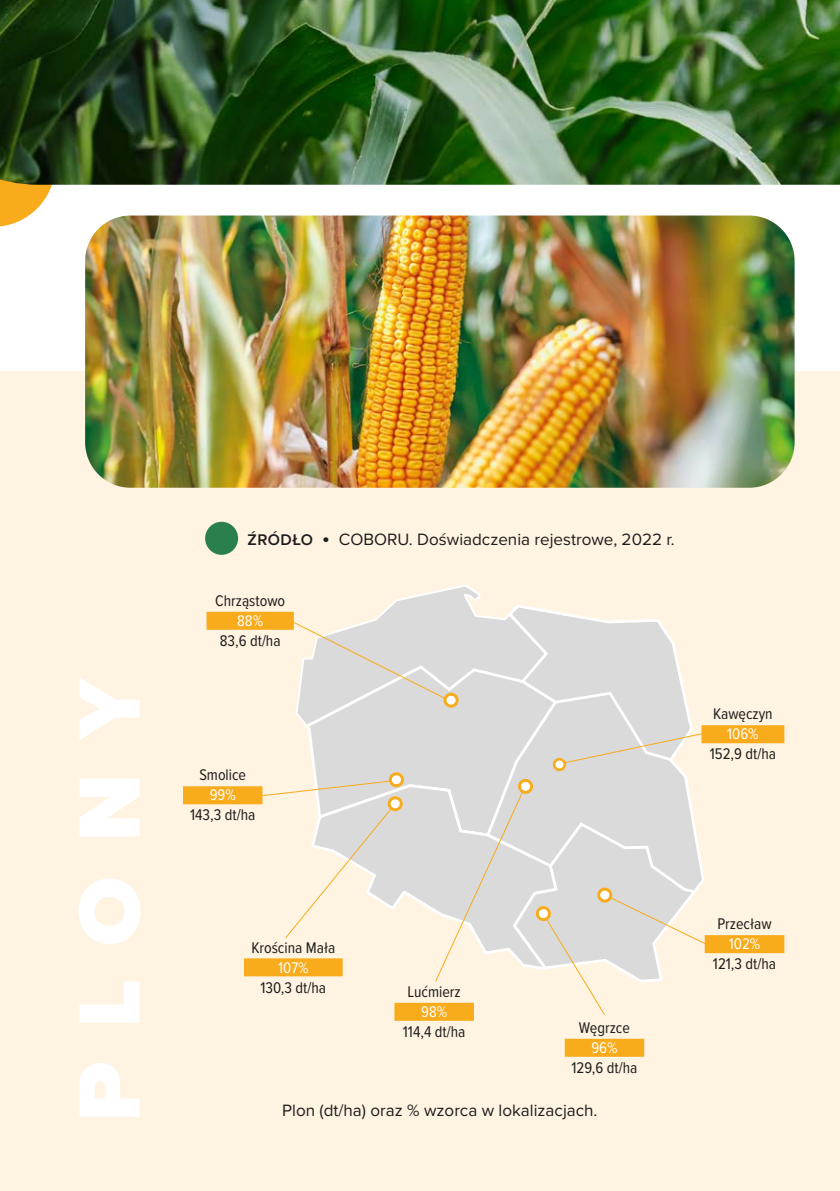
<style>
.page{position:relative;width:840px;height:1191px;background:#fff}
.page>*{position:absolute;margin:0;border:0;box-sizing:border-box;transform-origin:0 0}
.t1{font:900 90px "Proxima Nova";letter-spacing:.385em;color:#fff}
.t2{font:17px "Proxima Nova";color:#1d1d1b}
.t3{font:16px "Proxima Nova Cond";color:#1d1d1b}
.t4{font:16px "Proxima Nova Cond";color:#fff}
.s1{font-weight:600;font-size:16px}
.s2{font-family:"Calibri";font-weight:300}
</style>
<div class="page">
<div style="left:0;top:371px;width:839px;height:820px;background:#fff3e2"></div>
<svg style="left:0;top:185px;width:52px;height:42px"></svg>
<img style="left:0;top:0;width:839px;height:185px">
<img style="left:85px;top:215px;width:709px;height:273px">
<div style="left:205px;top:522px;width:33px;height:33px;background:#2a804d;border-radius:50%"></div>
<svg style="left:302px;top:765px;width:182px;height:42px;background:#dddcda"></svg>
<svg style="left:310px;top:783px;width:174px;height:188px;background:#ece6de"></svg>
<svg style="left:484px;top:690px;width:220px;height:100px;background:#dedddb"></svg>
<svg style="left:388px;top:772px;width:15px;height:15px"></svg>
<svg style="left:391px;top:775px;width:10px;height:9px"></svg>
<svg style="left:517px;top:779px;width:15px;height:15px"></svg>
<svg style="left:520px;top:782px;width:10px;height:9px"></svg>
<svg style="left:387px;top:796px;width:15px;height:15px"></svg>
<div style="left:390px;top:799px;width:9px;height:9px;background:#fff;border-radius:50%"></div>
<svg style="left:552px;top:758px;width:13px;height:13px"></svg>
<div style="left:555px;top:760px;width:8px;height:8px;background:#fff;border-radius:50%"></div>
<div style="left:701px;top:725px;width:83px;height:18px;background:#f8ab1b"></div>
<div style="left:704px;top:935px;width:80px;height:18px;background:#f8ab1b"></div>
<div style="left:564px;top:1038px;width:79px;height:18px;background:#f8ab1b"></div>
<div style="left:183px;top:786px;width:79px;height:18px;background:#f8ab1b"></div>
<div style="left:394px;top:1002px;width:79px;height:18px;background:#f8ab1b"></div>
<div style="left:244px;top:958px;width:98px;height:18px;background:#f8ab1b"></div>
<div style="left:206px;top:612px;width:88px;height:18px;background:#f8ab1b"></div>
<svg style="left:261px;top:780px;width:130px;height:17px;background:#ebe1d1"></svg>
<svg style="left:434px;top:790px;width:274px;height:226px;background:#e7e2da"></svg>
<svg style="left:284px;top:807px;width:108px;height:132px;background:#f3ebde"></svg>
<svg style="left:291px;top:584px;width:412px;height:181px;background:#e4e1dc"></svg>
<h1 class="t1" style="left:42px;top:1121px;width:447px;rotate:-90deg">PLONY</h1>
<p class="t2" style="left:247px;top:526px;width:428px"><span class="s1">ŹRÓDŁO</span> <span class="s2">•</span> COBORU. Doświadczenia rejestrowe, 2022 r.</p>
<p class="t3" style="left:215px;top:589px;width:71px">Chrząstowo</p>
<p class="t4" style="left:237px;top:609px;width:27px">88%</p>
<p class="t3" style="left:220px;top:629px;width:62px">83,6 dt/ha</p>
<p class="t3" style="left:199px;top:763px;width:48px">Smolice</p>
<p class="t4" style="left:209px;top:783px;width:28px">99%</p>
<p class="t3" style="left:190px;top:803px;width:67px">143,3 dt/ha</p>
<p class="t3" style="left:712px;top:702px;width:61px">Kawęczyn</p>
<p class="t4" style="left:726px;top:722px;width:33px">106%</p>
<p class="t3" style="left:709px;top:742px;width:68px">152,9 dt/ha</p>
<p class="t3" style="left:251px;top:935px;width:85px">Krościna Mała</p>
<p class="t4" style="left:278px;top:955px;width:32px">107%</p>
<p class="t3" style="left:260px;top:975px;width:67px">130,3 dt/ha</p>
<p class="t3" style="left:407px;top:980px;width:55px">Lućmierz</p>
<p class="t4" style="left:421px;top:1000px;width:28px">98%</p>
<p class="t3" style="left:402px;top:1020px;width:64px">114,4 dt/ha</p>
<p class="t3" style="left:578px;top:1015px;width:52px">Węgrzce</p>
<p class="t4" style="left:591px;top:1035px;width:28px">96%</p>
<p class="t3" style="left:571px;top:1055px;width:67px">129,6 dt/ha</p>
<p class="t2" style="left:282px;top:1098px;width:317px">Plon (dt/ha) oraz % wzorca w lokalizacjach.</p>
<p class="t3" style="left:717px;top:912px;width:56px">Przecław</p>
<p class="t4" style="left:728px;top:932px;width:33px">102%</p>
<p class="t3" style="left:712px;top:952px;width:65px">121,3 dt/ha</p>
</div>
